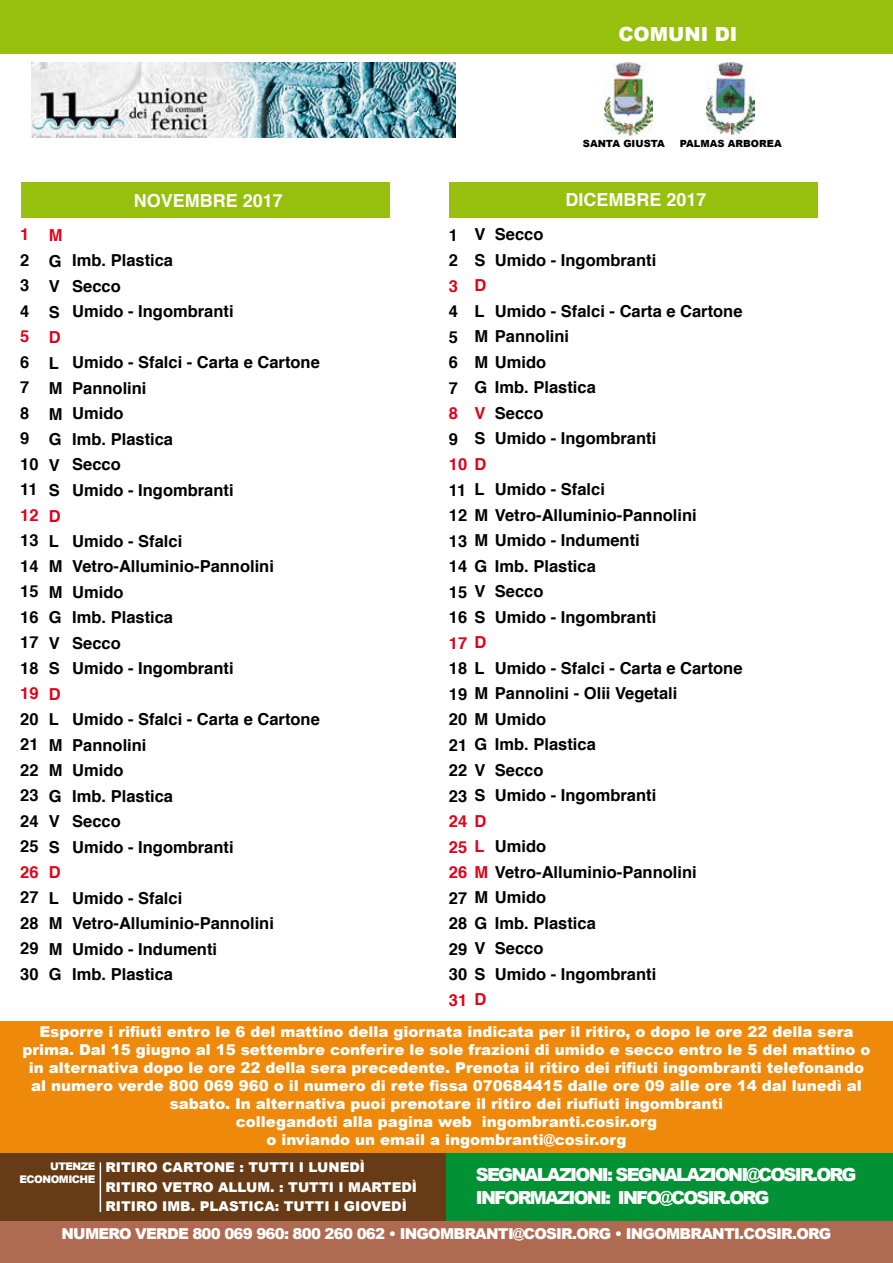
<style>
.page{position:relative;width:893px;height:1263px;background:#fff}
.page>*{position:absolute;margin:0;border:0;box-sizing:border-box;transform-origin:0 0}
.t1{font:900 19.5px "Arial";color:#fff}
.t2{font:900 18px/22.5px "Arial";letter-spacing:-.1em;color:#fff}
.t3{font:700 18px "Helvetica";color:#fff}
.t4{font:700 16.5px/25.5px "Helvetica";color:#000}
.t5{font:700 16.5px "Helvetica";color:#e2001a}
.t6{font:900 15px/18px "Arial";color:#fff;text-align:center}
.t7{font:900 15px "Arial";letter-spacing:-.05em;color:#fff}
.t8{font:900 13.5px/19.5px "Arial";color:#fff}
.t9{font:900 10.5px/13.5px "Arial";letter-spacing:-.05em;color:#fff;text-align:right}
.t10{font:900 9.9px "Arial";color:#000}
.s1{color:#e2001a}
</style>
<div class="page">
<div style="left:0;top:0;width:893px;height:53px;background:#97bf0d"></div>
<div style="left:0;top:1020px;width:893px;height:132px;background:#ee890b"></div>
<div style="left:0;top:1153px;width:446px;height:68px;background:#673b15"></div>
<div style="left:446px;top:1153px;width:447px;height:68px;background:#039136"></div>
<div style="left:0;top:1221px;width:893px;height:42px;background:#af6a52"></div>
<img style="left:32px;top:62px;width:423px;height:75px">
<hr style="left:100px;top:1162px;width:1px;height:50px;background:#fff">
<img style="left:604px;top:62px;width:49px;height:73px">
<img style="left:707px;top:62px;width:48px;height:72px">
<div style="left:449px;top:182px;width:368px;height:35px;background:#97bf0d"></div>
<div style="left:21px;top:182px;width:369px;height:36px;background:#97bf0d"></div>
<p class="t1" style="left:618px;top:20px;width:121px">COMUNI DI</p>
<p class="t10" style="left:583px;top:136px;width:83px">SANTA GIUSTA</p>
<p class="t10" style="left:680px;top:136px;width:103px">PALMAS ARBOREA</p>
<p class="t5" style="left:20px;top:221px;width:11px">1</p>
<p class="t4" style="left:20px;top:247px;width:11px;text-align:justify">2<br>3<br>4</p>
<p class="t5" style="left:20px;top:323px;width:11px">5</p>
<p class="t4" style="left:20px;top:349px;width:20px">6<br>7<br>8<br>9<br>10<br>11</p>
<p class="t5" style="left:20px;top:501px;width:20px">12</p>
<p class="t4" style="left:20px;top:528px;width:20px;text-align:justify">13<br>14<br>15<br>16<br>17<br>18</p>
<p class="t5" style="left:20px;top:680px;width:20px">19</p>
<p class="t4" style="left:20px;top:706px;width:20px;text-align:justify">20<br>21<br>22<br>23<br>24<br>25</p>
<p class="t5" style="left:20px;top:858px;width:20px">26</p>
<p class="t4" style="left:20px;top:885px;width:20px;text-align:justify">27<br>28<br>29<br>30</p>
<p class="t5" style="left:49px;top:222px;width:15px">M</p>
<p class="t4" style="left:49px;top:248px;width:14px;text-align:justify">G V S</p>
<p class="t5" style="left:49px;top:324px;width:13px">D</p>
<p class="t4" style="left:49px;top:350px;width:15px">L<br>M<br>M<br>G<br>V<br>S</p>
<p class="t5" style="left:49px;top:502px;width:13px">D</p>
<p class="t4" style="left:49px;top:529px;width:15px">L<br>M<br>M<br>G<br>V<br>S</p>
<p class="t5" style="left:49px;top:681px;width:13px">D</p>
<p class="t4" style="left:49px;top:707px;width:15px">L<br>M<br>M<br>G<br>V<br>S</p>
<p class="t5" style="left:49px;top:859px;width:13px">D</p>
<p class="t4" style="left:49px;top:885px;width:15px">L<br>M<br>M<br>G</p>
<p class="t3" style="left:134px;top:186px;width:151px">NOVEMBRE 2017</p>
<p class="t3" style="left:565px;top:185px;width:143px">DICEMBRE 2017</p>
<p class="t4" style="left:72px;top:248px;width:163px">Imb. Plastica<br>Secco<br>Umido - Ingombranti</p>
<p class="t4" style="left:72px;top:350px;width:249px">Umido - Sfalci - Carta e Cartone<br>Pannolini<br>Umido<br>Imb. Plastica<br>Secco<br>Umido - Ingombranti</p>
<p class="t4" style="left:72px;top:528px;width:203px">Umido - Sfalci<br>Vetro-Alluminio-Pannolini<br>Umido<br>Imb. Plastica<br>Secco<br>Umido - Ingombranti</p>
<p class="t4" style="left:72px;top:707px;width:249px">Umido - Sfalci - Carta e Cartone<br>Pannolini<br>Umido<br>Imb. Plastica<br>Secco<br>Umido - Ingombranti</p>
<p class="t4" style="left:72px;top:885px;width:203px">Umido - Sfalci<br>Vetro-Alluminio-Pannolini<br>Umido - Indumenti<br>Imb. Plastica</p>
<p class="t4" style="left:495px;top:222px;width:163px">Secco<br>Umido - Ingombranti</p>
<p class="t4" style="left:495px;top:298px;width:249px">Umido - Sfalci - Carta e Cartone</p>
<p class="t4" style="left:474px;top:222px;width:13px">V<br>S</p>
<p class="t5" style="left:474px;top:272px;width:13px">D</p>
<p class="t4" style="left:474px;top:299px;width:96px">L<br>M Pannolini<br>M Umido<br>G</p>
<p class="t5" style="left:474px;top:400px;width:13px">V</p>
<p class="t4" style="left:474px;top:426px;width:13px">S</p>
<p class="t4" style="left:474px;top:477px;width:12px">L</p>
<p class="t4" style="left:449px;top:222px;width:11px">1<br>2</p>
<p class="t5" style="left:449px;top:273px;width:11px">3</p>
<p class="t4" style="left:449px;top:299px;width:11px;text-align:justify">4<br>5<br>6<br>7</p>
<p class="t5" style="left:449px;top:400px;width:11px">8</p>
<p class="t4" style="left:449px;top:426px;width:11px">9</p>
<p class="t5" style="left:449px;top:451px;width:39px">10 D</p>
<p class="t4" style="left:449px;top:477px;width:249px">11<br>12 M Vetro-Alluminio-Pannolini<br>13 M Umido - Indumenti<br>14 G<br>15 V<br>16 S</p>
<p class="t5" style="left:449px;top:629px;width:39px">17 D</p>
<p class="t4" style="left:449px;top:656px;width:230px">18 L<br>19 M Pannolini - Olii Vegetali<br>20 M Umido<br>21 G<br>22 V<br>23 S</p>
<p class="t4" style="left:449px;top:809px;width:249px"><span class="s1">24 D<br>25 L<br>26 M</span> Vetro-Alluminio-Pannolini<br>27 M Umido<br>28 G<br>29 V<br>30 S</p>
<p class="t5" style="left:449px;top:986px;width:39px">31 D</p>
<p class="t4" style="left:495px;top:375px;width:163px">Imb. Plastica<br>Secco<br>Umido - Ingombranti</p>
<p class="t4" style="left:495px;top:477px;width:112px">Umido - Sfalci</p>
<p class="t4" style="left:495px;top:553px;width:163px">Imb. Plastica<br>Secco<br>Umido - Ingombranti</p>
<p class="t4" style="left:495px;top:655px;width:249px">Umido - Sfalci - Carta e Cartone</p>
<p class="t4" style="left:495px;top:732px;width:163px">Imb. Plastica<br>Secco<br>Umido - Ingombranti</p>
<p class="t4" style="left:495px;top:834px;width:53px">Umido</p>
<p class="t4" style="left:495px;top:910px;width:163px">Imb. Plastica<br>Secco<br>Umido - Ingombranti</p>
<p class="t6" style="left:22px;top:1022px;width:850px">Esporre i rifiuti entro le 6 del mattino della giornata indicata per il ritiro, o dopo le ore 22 della sera prima. Dal 15 giugno al 15 settembre conferire le sole frazioni di umido e secco entro le 5 del mattino o in alternativa dopo le ore 22 della sera precedente. Prenota il ritiro dei rifiuti ingombranti telefonando al numero verde 800 069 960 o il numero di rete fissa 070684415 dalle ore 09 alle ore 14 dal lunedì al sabato. In alternativa puoi prenotare il ritiro dei riufiuti ingombranti<br>collegandoti alla pagina web ingombranti.cosir.org<br>o inviando un email a ingombranti@cosir.org</p>
<p class="t2" style="left:476px;top:1163px;width:382px">SEGNALAZIONI: SEGNALAZIONI@COSIR.ORG<br>INFORMAZIONI: INFO@COSIR.ORG</p>
<p class="t8" style="left:105px;top:1157px;width:313px">RITIRO CARTONE : TUTTI I LUNEDÌ<br>RITIRO VETRO ALLUM. : TUTTI I MARTEDÌ<br>RITIRO IMB. PLASTICA: TUTTI I GIOVEDÌ</p>
<p class="t9" style="left:20px;top:1159px;width:77px">UTENZE<br>ECONOMICHE</p>
<p class="t7" style="left:62px;top:1222px;width:771px">NUMERO VERDE 800 069 960: 800 260 062 • INGOMBRANTI@COSIR.ORG • INGOMBRANTI.COSIR.ORG</p>
</div>
